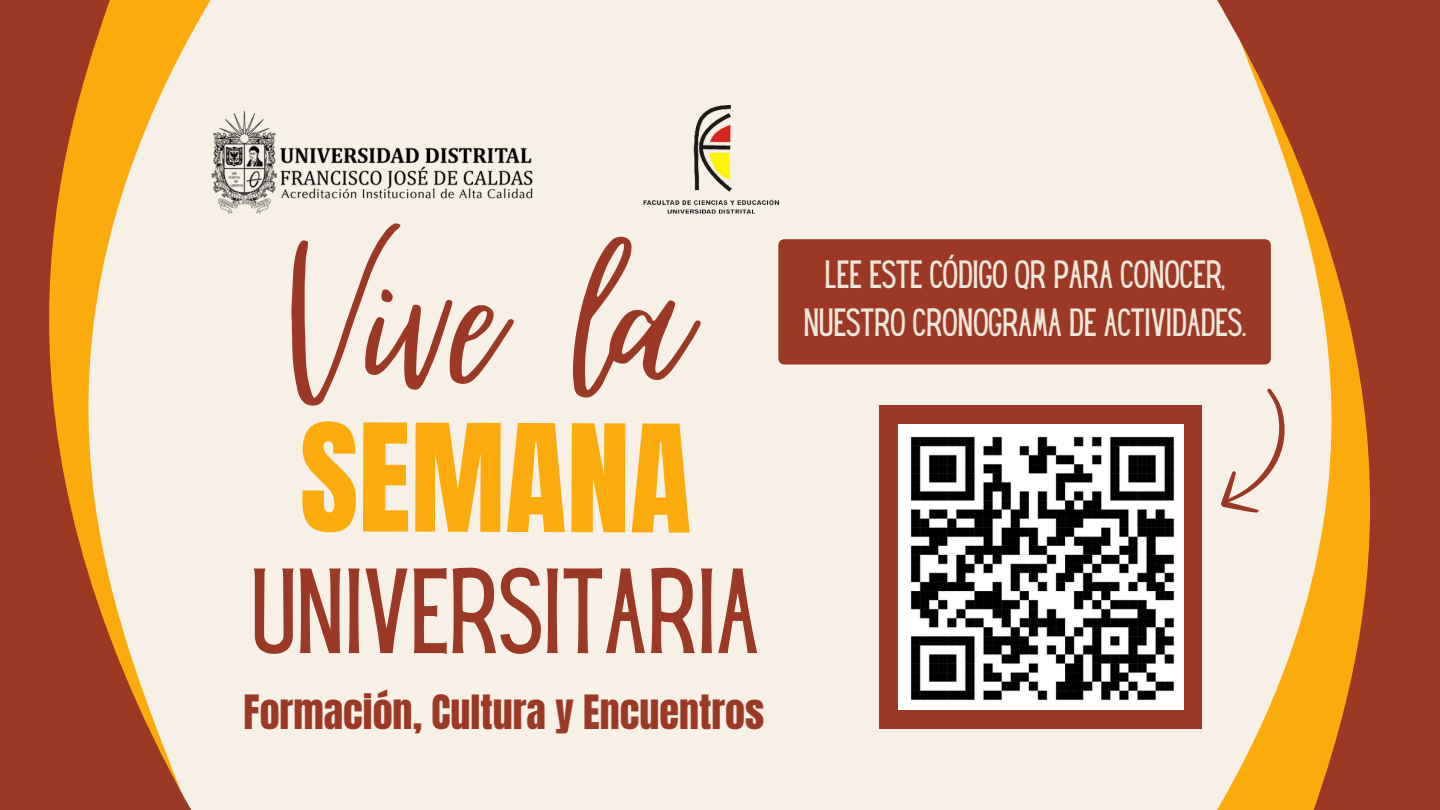
<style>
.page{position:relative;width:1440px;height:810px;background:#f6f0e7}
.page>*{position:absolute;margin:0;border:0;box-sizing:border-box;transform-origin:0 0}
.t1{font:278.1px "Virtual";color:#9c3925}
.t2{font:126.9px "Anton";letter-spacing:-.005em;color:#fcab0c}
.t3{font:105.7px "Hey Gotcha";color:#9c3925}
.t4{font:40.1px "Anton";color:#9c3925}
.t5{font:34.4px/47.5px "Hey Gotcha";color:#efe7da;text-align:center}
</style>
<div class="page">
<img style="left:211px;top:112px;width:322px;height:102px">
<svg style="left:0;top:0;width:211px;height:810px"></svg>
<div style="left:778px;top:239px;width:433px;height:126px;background:#9c3925"></div>
<img style="left:644px;top:106px;width:134px;height:108px">
<svg style="left:1211px;top:0;width:229px;height:810px;fill:#9c3925"></svg>
<div style="left:879px;top:405px;width:323px;height:324px;background:#993a25"></div>
<img style="left:898px;top:425px;width:285px;height:285px">
<p class="t1" style="left:280px;top:170px;width:408px">Vive la</p>
<p class="t2" style="left:300px;top:387px;width:394px">SEMANA</p>
<p class="t3" style="left:252px;top:569px;width:505px">UNIVERSITARIA</p>
<p class="t4" style="left:244px;top:684px;width:522px">Formación, Cultura y Encuentros</p>
<h2 class="t5" style="left:803px;top:254px;width:444px">LEE ESTE CÓDIGO QR PARA CONOCER,<br>NUESTRO CRONOGRAMA DE ACTIVIDADES.</h2>
</div>
